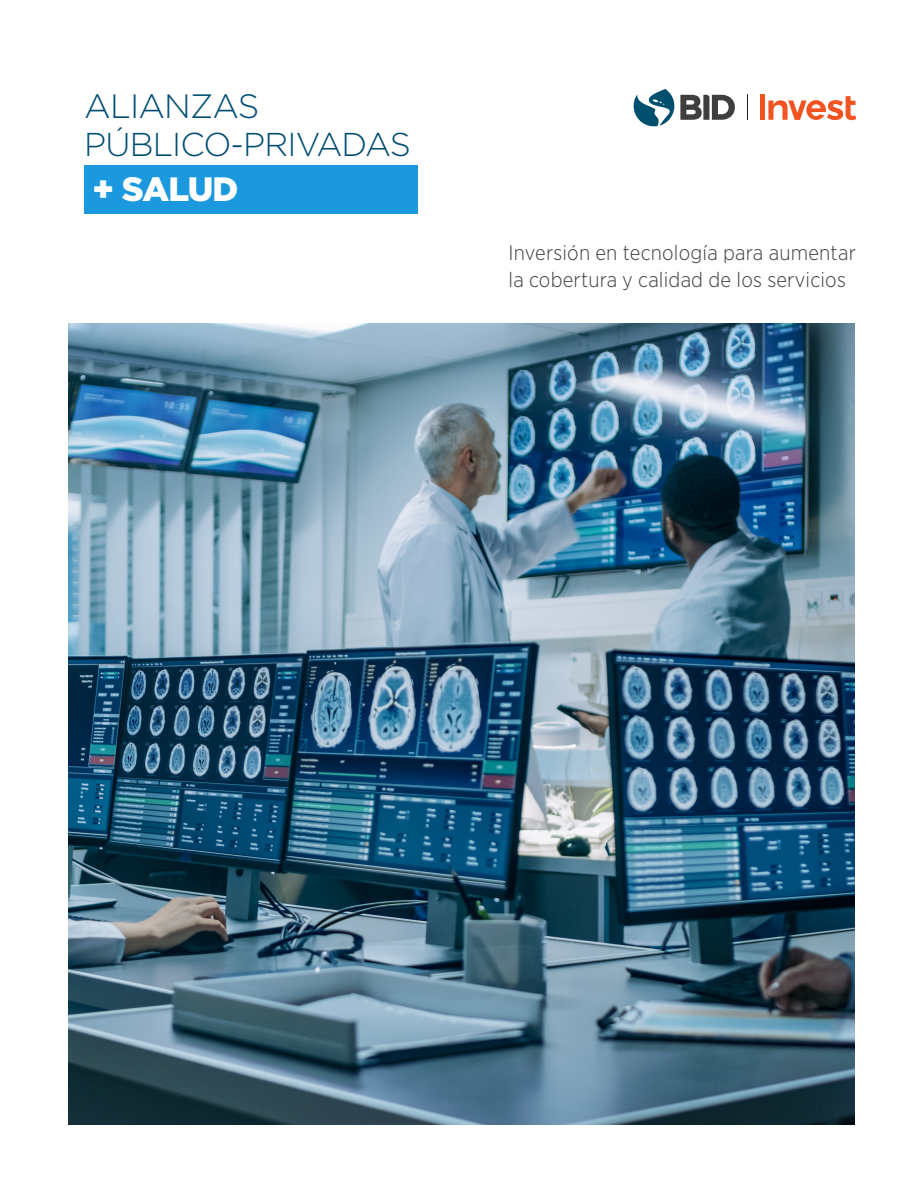
<style>
.page{position:relative;width:918px;height:1188px;background:#fff}
.page>*{position:absolute;margin:0;border:0;box-sizing:border-box;transform-origin:0 0}
.t1{font:300 33.75px "Gotham";letter-spacing:-.025em;color:#004d73}
.t2{font:900 33.75px "Gotham";letter-spacing:-.035em;color:#fff}
.t3{font:300 33px "Gotham";letter-spacing:-.025em;color:#004d73}
.t4{font:300 21px "Gotham Narrow";letter-spacing:.01em;color:#3e3e3f}
</style>
<div class="page">
<div style="left:84px;top:165px;width:333px;height:48px;background:#1c99de"></div>
<img style="left:68px;top:323px;width:786px;height:801px">
<div style="left:760px;top:95px;width:5px;height:25px;background:#f15422"></div>
<svg style="left:768px;top:96px;width:88px;height:24px"></svg>
<svg style="left:747px;top:95px;width:1px;height:25px"></svg>
<svg style="left:633px;top:89px;width:102px;height:38px"></svg>
<p class="t1" style="left:84px;top:85px;width:177px">ALIANZAS</p>
<p class="t3" style="left:84px;top:123px;width:328px">PÚBLICO-PRIVADAS</p>
<p class="t2" style="left:93px;top:165px;width:147px">+ SALUD</p>
<p class="t4" style="left:509px;top:240px;width:349px">Inversión en tecnología para aumentar</p>
<p class="t4" style="left:509px;top:267px;width:339px">la cobertura y calidad de los servicios</p>
</div>
